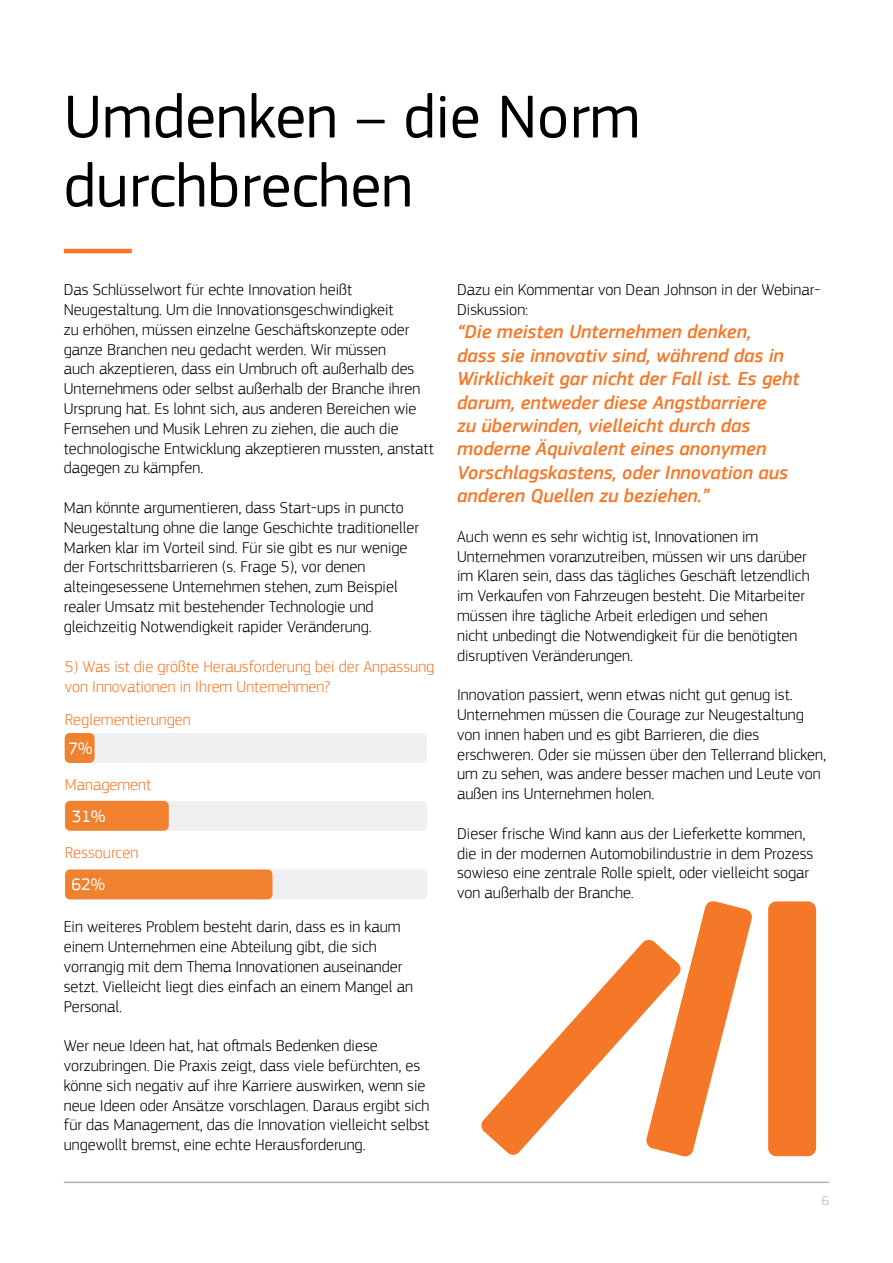
<style>
.page{position:relative;width:893px;height:1263px;background:#fff}
.page>*{position:absolute;margin:0;border:0;box-sizing:border-box;transform-origin:0 0}
.t1{font:63px/69px "PF Square Sans Pro";color:#000}
.t2{font:italic 500 19.5px/23.4px "PF Square Sans Pro";color:#f57828}
.t3{font:17.4px/20.9px "PF Square Sans Pro";color:#ef812f}
.t4{font:17.4px "PF Square Sans Pro";color:#fff}
.t5{font:300 16.5px/19.8px "PF Square Sans Pro";color:#000}
.t6{font:300 16.5px/19.8px "PF Square Sans Pro";color:#f57828}
.t7{font:300 13.5px "PF Square Sans Pro";color:#b1b2b4}
</style>
<div class="page">
<hr style="left:64px;top:1181px;width:765px;height:2px;background:#b1b2b4">
<hr style="left:64px;top:249px;width:68px;height:4px;background:#f57828">
<div style="left:768px;top:901px;width:48px;height:255px;background:#f57828;border-radius:8px"></div>
<svg style="left:481px;top:901px;width:271px;height:256px"></svg>
<div style="left:65px;top:733px;width:362px;height:30px;background:#eeeff1;border-radius:5px"></div>
<div style="left:65px;top:733px;width:30px;height:30px;background:#ef812f;border-radius:5px"></div>
<div style="left:65px;top:801px;width:362px;height:30px;background:#eeeff1;border-radius:5px"></div>
<div style="left:65px;top:801px;width:104px;height:30px;background:#ef812f;border-radius:5px"></div>
<div style="left:65px;top:869px;width:362px;height:30px;background:#eeeff1;border-radius:5px"></div>
<div style="left:65px;top:869px;width:207px;height:30px;background:#ef812f;border-radius:5px"></div>
<h1 class="t1" style="left:64px;top:83px;width:578px">Umdenken – die Norm durchbrechen</h1>
<p class="t5" style="left:64px;top:280px;width:371px">Das Schlüsselwort für echte Innovation heißt Neugestaltung. Um die Innovationsgeschwindigkeit<br>zu erhöhen, müssen einzelne Geschäftskonzepte oder ganze Branchen neu gedacht werden. Wir müssen<br>auch akzeptieren, dass ein Umbruch oft außerhalb des Unternehmens oder selbst außerhalb der Branche ihren Ursprung hat. Es lohnt sich, aus anderen Bereichen wie Fernsehen und Musik Lehren zu ziehen, die auch die technologische Entwicklung akzeptieren mussten, anstatt dagegen zu kämpfen.</p>
<p class="t5" style="left:64px;top:497px;width:357px">Man könnte argumentieren, dass Start-ups in puncto Neugestaltung ohne die lange Geschichte traditioneller Marken klar im Vorteil sind. Für sie gibt es nur wenige der Fortschrittsbarrieren (s. Frage 5), vor denen alteingesessene Unternehmen stehen, zum Beispiel realer Umsatz mit bestehender Technologie und gleichzeitig Notwendigkeit rapider Veränderung.</p>
<p class="t3" style="left:62px;top:656px;width:326px">5) What is the major challenge in adoption of innovation within your company?</p>
<p class="t6" style="left:65px;top:656px;width:371px">5) Was ist die größte Herausforderung bei der Anpassung von Innovationen in Ihrem Unternehmen?</p>
<p class="t6" style="left:65px;top:710px;width:127px">Reglementierungen</p>
<p class="t3" style="left:65px;top:660px;width:326px">5) What is the major challenge in adoption of innovation within your company?</p>
<p class="t3" style="left:65px;top:664px;width:326px">5) What is the major challenge in adoption of</p>
<p class="t3" style="left:67px;top:710px;width:85px">Regulations</p>
<p class="t3" style="left:70px;top:714px;width:85px">Regulations</p>
<p class="t4" style="left:69px;top:738px;width:25px">7%</p>
<p class="t4" style="left:71px;top:742px;width:25px">7%</p>
<p class="t4" style="left:71px;top:746px;width:25px">7%</p>
<p class="t3" style="left:67px;top:775px;width:95px">Management</p>
<p class="t6" style="left:65px;top:775px;width:88px">Management</p>
<p class="t3" style="left:70px;top:778px;width:95px">Management</p>
<p class="t4" style="left:69px;top:802px;width:35px">31%</p>
<p class="t4" style="left:72px;top:806px;width:35px">31%</p>
<p class="t4" style="left:72px;top:810px;width:35px">31%</p>
<p class="t3" style="left:67px;top:839px;width:66px">Resource</p>
<p class="t3" style="left:70px;top:843px;width:66px">Resource</p>
<p class="t6" style="left:65px;top:843px;width:75px">Ressourcen</p>
<p class="t3" style="left:70px;top:847px;width:66px">Resource</p>
<p class="t4" style="left:69px;top:866px;width:35px">62%</p>
<p class="t4" style="left:71px;top:869px;width:35px">62%</p>
<p class="t4" style="left:71px;top:874px;width:35px">62%</p>
<p class="t5" style="left:64px;top:917px;width:351px">Ein weiteres Problem besteht darin, dass es in kaum einem Unternehmen eine Abteilung gibt, die sich vorrangig mit dem Thema Innovationen auseinander setzt. Vielleicht liegt dies einfach an einem Mangel an Personal.</p>
<p class="t5" style="left:64px;top:1036px;width:367px">Wer neue Ideen hat, hat oftmals Bedenken diese vorzubringen. Die Praxis zeigt, dass viele befürchten, es könne sich negativ auf ihre Karriere auswirken, wenn sie neue Ideen oder Ansätze vorschlagen. Daraus ergibt sich für das Management, das die Innovation vielleicht selbst ungewollt bremst, eine echte Herausforderung.</p>
<p class="t5" style="left:457px;top:280px;width:365px">Dazu ein Kommentar von Dean Johnson in der Webinar-<br>Diskussion:</p>
<p class="t2" style="left:457px;top:321px;width:344px">“Die meisten Unternehmen denken,<br>dass sie innovativ sind, während das in Wirklichkeit gar nicht der Fall ist. Es geht darum, entweder diese Angstbarriere<br>zu überwinden, vielleicht durch das moderne Äquivalent eines anonymen Vorschlagskastens, oder Innovation aus anderen Quellen zu beziehen.”</p>
<p class="t5" style="left:457px;top:526px;width:354px">Auch wenn es sehr wichtig ist, Innovationen im Unternehmen voranzutreiben, müssen wir uns darüber im Klaren sein, dass das tägliches Geschäft letzendlich im Verkaufen von Fahrzeugen besteht. Die Mitarbeiter müssen ihre tägliche Arbeit erledigen und sehen<br>nicht unbedingt die Notwendigkeit für die benötigten disruptiven Veränderungen.</p>
<p class="t5" style="left:457px;top:685px;width:370px">Innovation passiert, wenn etwas nicht gut genug ist.<br>Unternehmen müssen die Courage zur Neugestaltung von innen haben und es gibt Barrieren, die dies erschweren. Oder sie müssen über den Tellerrand blicken, um zu sehen, was andere besser machen und Leute von außen ins Unternehmen holen.</p>
<p class="t5" style="left:457px;top:823px;width:358px">Dieser frische Wind kann aus der Lieferkette kommen, die in der modernen Automobilindustrie in dem Prozess sowieso eine zentrale Rolle spielt, oder vielleicht sogar von außerhalb der Branche.</p>
<p class="t7" style="left:822px;top:1193px;width:9px">6</p>
</div>
